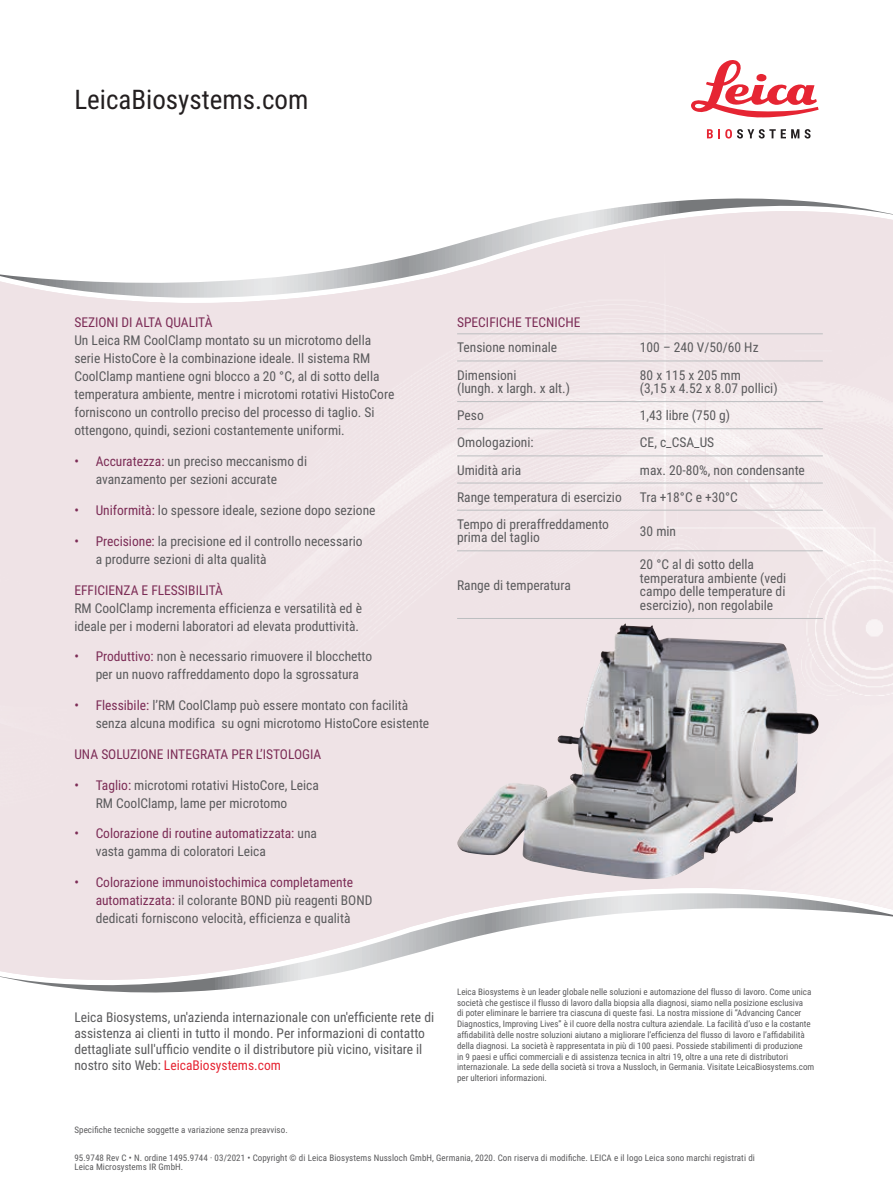
<style>
.page{position:relative;width:893px;height:1191px;background:#fff}
.page>*{position:absolute;margin:0;border:0;box-sizing:border-box;transform-origin:0 0}
.t1{font:27px "Roboto Condensed";color:#231f20}
.t2{font:13.5px/18px "Roboto Condensed";color:#5a5a5c}
.t3{font:13.5px/18px "Roboto Condensed";color:#7c2c56}
.t4{font:9px/10.8px "Roboto Condensed";color:#5a5a5c}
.s1{color:#7c2c56}
.s2{color:#5a5a5c}
.s3{color:#e62533}
</style>
<div class="page">
<svg style="left:0;top:198px;width:893px;height:124px"></svg>
<svg style="left:0;top:869px;width:893px;height:124px"></svg>
<hr style="left:457px;top:333px;width:183px;height:1px;background:#bcbec0">
<hr style="left:640px;top:333px;width:183px;height:1px;background:#bcbec0">
<hr style="left:457px;top:360px;width:183px;height:1px;background:#bcbec0">
<hr style="left:640px;top:360px;width:183px;height:1px;background:#bcbec0">
<hr style="left:457px;top:401px;width:183px;height:1px;background:#bcbec0">
<hr style="left:640px;top:401px;width:183px;height:1px;background:#bcbec0">
<hr style="left:457px;top:428px;width:183px;height:1px;background:#bcbec0">
<hr style="left:640px;top:428px;width:183px;height:1px;background:#bcbec0">
<hr style="left:457px;top:455px;width:183px;height:1px;background:#bcbec0">
<hr style="left:640px;top:455px;width:183px;height:1px;background:#bcbec0">
<hr style="left:457px;top:482px;width:183px;height:1px;background:#bcbec0">
<hr style="left:640px;top:482px;width:183px;height:1px;background:#bcbec0">
<hr style="left:457px;top:510px;width:183px;height:1px;background:#bcbec0">
<hr style="left:640px;top:510px;width:183px;height:1px;background:#bcbec0">
<hr style="left:457px;top:550px;width:183px;height:1px;background:#bcbec0">
<hr style="left:640px;top:550px;width:183px;height:1px;background:#bcbec0">
<hr style="left:457px;top:618px;width:183px;height:1px;background:#bcbec0">
<hr style="left:640px;top:618px;width:183px;height:1px;background:#bcbec0">
<img style="left:457px;top:624px;width:362px;height:255px">
<svg style="left:691px;top:60px;width:128px;height:58px"></svg>
<svg style="left:707px;top:129px;width:103px;height:9px"></svg>
<h1 class="t1" style="left:74px;top:81px;width:236px">LeicaBiosystems.com</h1>
<p class="t3" style="left:74px;top:313px;width:140px">SEZIONI DI ALTA QUALITÀ</p>
<p class="t2" style="left:74px;top:331px;width:321px">Un Leica RM CoolClamp montato su un microtomo della serie HistoCore è la combinazione ideale. Il sistema RM CoolClamp mantiene ogni blocco a 20 °C, al di sotto della temperatura ambiente, mentre i microtomi rotativi HistoCore forniscono un controllo preciso del processo di taglio. Si ottengono, quindi, sezioni costantemente uniformi.</p>
<p class="t2" style="left:96px;top:452px;width:213px;text-indent:-21px"><span class="s1">• Accuratezza:</span> un preciso meccanismo di avanzamento per sezioni accurate</p>
<p class="t2" style="left:74px;top:501px;width:303px"><span class="s1">• Uniformità:</span> lo spessore ideale, sezione dopo sezione</p>
<p class="t2" style="left:96px;top:531px;width:269px;text-indent:-21px"><span class="s1">• Precisione:</span> la precisione ed il controllo necessario a produrre sezioni di alta qualità</p>
<p class="t3" style="left:74px;top:580px;width:150px">EFFICIENZA E FLESSIBILITÀ</p>
<p class="t2" style="left:74px;top:598px;width:289px">RM CoolClamp incrementa efficienza e versatilità ed è ideale per i moderni laboratori ad elevata produttività.</p>
<p class="t2" style="left:74px;top:647px;width:299px;text-align:center"><span class="s1">• Produttivo:</span> non è necessario rimuovere il blocchetto per un nuovo raffreddamento dopo la sgrossatura</p>
<p class="t2" style="left:96px;top:696px;width:335px;text-indent:-21px"><span class="s1">• Flessibile:</span> l’RM CoolClamp può essere montato con facilità senza alcuna modifica su ogni microtomo HistoCore esistente</p>
<p class="t3" style="left:74px;top:744px;width:248px">UNA SOLUZIONE INTEGRATA PER L’ISTOLOGIA</p>
<p class="t2" style="left:96px;top:775px;width:225px;text-indent:-21px"><span class="s1">• Taglio:</span> microtomi rotativi HistoCore, Leica<br>RM CoolClamp, lame per microtomo</p>
<p class="t3" style="left:96px;top:824px;width:223px;text-indent:-21px">• Colorazione di routine automatizzata: <span class="s2">una vasta gamma di coloratori Leica</span></p>
<p class="t2" style="left:96px;top:873px;width:278px;text-indent:-21px"><span class="s1">• Colorazione immunoistochimica completamente automatizzata:</span> il colorante BOND più reagenti BOND dedicati forniscono velocità, efficienza e qualità</p>
<p class="t3" style="left:457px;top:313px;width:125px">SPECIFICHE TECNICHE</p>
<p class="t2" style="left:457px;top:338px;width:102px">Tensione nominale</p>
<p class="t2" style="left:640px;top:338px;width:120px">100 – 240 V/50/60 Hz</p>
<p class="t2" style="left:457px;top:367px;width:114px;line-height:13.5px">Dimensioni<br>(lungh. x largh. x alt.)</p>
<p class="t2" style="left:640px;top:367px;width:139px;line-height:13.5px">80 x 115 x 205 mm<br>(3,15 x 4.52 x 8.07 pollici)</p>
<p class="t2" style="left:457px;top:406px;width:28px">Peso</p>
<p class="t2" style="left:640px;top:406px;width:92px">1,43 libre (750 g)</p>
<p class="t2" style="left:457px;top:433px;width:78px">Omologazioni:</p>
<p class="t2" style="left:640px;top:433px;width:76px">CE, c_CSA_US</p>
<p class="t2" style="left:457px;top:460px;width:66px">Umidità aria</p>
<p class="t2" style="left:640px;top:460px;width:166px">max. 20-80%, non condensante</p>
<p class="t2" style="left:457px;top:487px;width:166px">Range temperatura di esercizio</p>
<p class="t2" style="left:640px;top:487px;width:99px">Tra +18°C e +30°C</p>
<p class="t2" style="left:457px;top:517px;width:153px;line-height:13.5px">Tempo di preraffreddamento prima del taglio</p>
<p class="t2" style="left:640px;top:521px;width:38px">30 min</p>
<p class="t2" style="left:457px;top:575px;width:115px">Range di temperatura</p>
<p class="t2" style="left:640px;top:557px;width:148px;line-height:13.5px">20 °C al di sotto della temperatura ambiente (vedi campo delle temperature di esercizio), non regolabile</p>
<p class="t2" style="left:74px;top:1008px;width:361px;line-height:16.2px">Leica Biosystems, un'azienda internazionale con un'efficiente rete di assistenza ai clienti in tutto il mondo. Per informazioni di contatto dettagliate sull'ufficio vendite o il distributore più vicino, visitare il nostro sito Web: <span class="s3">LeicaBiosystems.com</span></p>
<p class="t4" style="left:74px;top:1123px;width:215px">Specifiche tecniche soggette a variazione senza preavviso.</p>
<p class="t4" style="left:457px;top:986px;width:359px">Leica Biosystems è un leader globale nelle soluzioni e automazione del flusso di lavoro. Come unica società che gestisce il flusso di lavoro dalla biopsia alla diagnosi, siamo nella posizione esclusiva<br>di poter eliminare le barriere tra ciascuna di queste fasi. La nostra missione di “Advancing Cancer Diagnostics, Improving Lives” è il cuore della nostra cultura aziendale. La facilità d’uso e la costante affidabilità delle nostre soluzioni aiutano a migliorare l’efficienza del flusso di lavoro e l’affidabilità della diagnosi. La società è rappresentata in più di 100 paesi. Possiede stabilimenti di produzione<br>in 9 paesi e uffici commerciali e di assistenza tecnica in altri 19, oltre a una rete di distributori internazionale. La sede della società si trova a Nussloch, in Germania. Visitate LeicaBiosystems.com per ulteriori informazioni.</p>
<p class="t4" style="left:74px;top:1152px;width:682px;line-height:9px">95.9748 Rev C • N. ordine 1495.9744 · 03/2021 • Copyright © di Leica Biosystems Nussloch GmbH, Germania, 2020. Con riserva di modifiche. LEICA e il logo Leica sono marchi registrati di<br>Leica Microsystems IR GmbH.</p>
</div>
